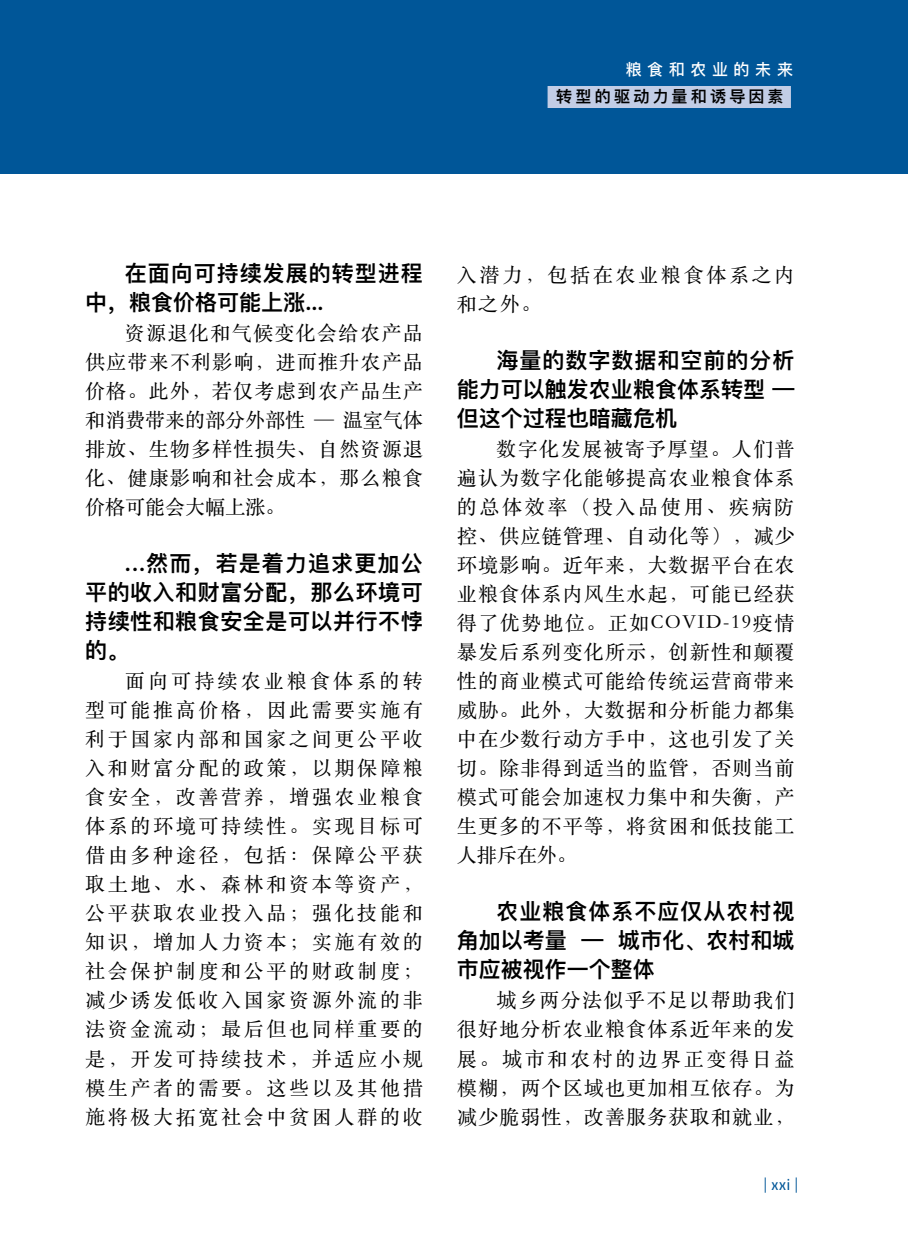
<style>
.page{position:relative;width:908px;height:1248px;background:#fff}
.page>*{position:absolute;margin:0;border:0;box-sizing:border-box;transform-origin:0 0}
.t1{font:600 22px/29px "Ping Fang SC";letter-spacing:.025em;color:#000;text-align:justify}
.t2{font:600 22px/29px "Ping Fang SC";letter-spacing:.045em;color:#000}
.t3{font:20px/29px "ST Songti SC Regular";letter-spacing:.06em;color:#000;text-align:justify}
.t4{font:20px/29px "ST Songti SC Regular";letter-spacing:.135em;color:#000}
.t5{font:600 16px "Ping Fang SC";letter-spacing:.205em;color:#000}
.t6{font:500 16px "Ping Fang SC";letter-spacing:.35em;color:#fff}
.t7{font:condensed 16px "Exo 2";color:#005698}
</style>
<div class="page">
<div style="left:0;top:0;width:907px;height:174px;background:#005698"></div>
<div style="left:547px;top:86px;width:243px;height:22px;background:#c2cde6"></div>
<p class="t6" style="left:625px;top:60px;width:169px">粮食和农业的未来</p>
<p class="t5" style="left:556px;top:86px;width:229px">转型的驱动力量和诱导因素</p>
<p class="t2" style="left:85px;top:258px;width:339px;text-indent:40px">在面向可持续发展的转型进程中，粮食价格可能上涨...</p>
<p class="t3" style="left:85px;top:317px;width:339px;text-indent:40px">资源退化和气候变化会给农产品供应带来不利影响，进而推升农产品价格。此外，若仅考虑到农产品生产和消费带来的部分外部性 — 温室气体排放、生物多样性损失、自然资源退化、健康影响和社会成本，那么粮食价格可能会大幅上涨。</p>
<p class="t1" style="left:85px;top:548px;width:339px;text-indent:40px">...然而，若是着力追求更加公平的收入和财富分配，那么环境可持续性和粮食安全是可以并行不悖的。</p>
<p class="t3" style="left:85px;top:665px;width:339px;text-indent:40px">面向可持续农业粮食体系的转型可能推高价格，因此需要实施有利于国家内部和国家之间更公平收入和财富分配的政策，以期保障粮食安全，改善营养，增强农业粮食体系的环境可持续性。实现目标可借由多种途径，包括：保障公平获取土地、水、森林和资本等资产，公平获取农业投入品；强化技能和知识，增加人力资本；实施有效的社会保护制度和公平的财政制度；减少诱发低收入国家资源外流的非法资金流动；最后但也同样重要的是，开发可持续技术，并适应小规模生产者的需要。这些以及其他措施将极大拓宽社会中贫困人群的收</p>
<p class="t4" style="left:456px;top:259px;width:339px">入潜力，包括在农业粮食体系之内和之外。</p>
<p class="t1" style="left:456px;top:345px;width:339px;text-indent:40px">海量的数字数据和空前的分析能力可以触发农业粮食体系转型 —但这个过程也暗藏危机</p>
<p class="t3" style="left:456px;top:433px;width:339px;text-indent:40px">数字化发展被寄予厚望。人们普遍认为数字化能够提高农业粮食体系的总体效率（投入品使用、疾病防控、供应链管理、自动化等），减少环境影响。近年来，大数据平台在农业粮食体系内风生水起，可能已经获得了优势地位。正如COVID-19疫情暴发后系列变化所示，创新性和颠覆性的商业模式可能给传统运营商带来威胁。此外，大数据和分析能力都集中在少数行动方手中，这也引发了关切。除非得到适当的监管，否则当前模式可能会加速权力集中和失衡，产生更多的不平等，将贫困和低技能工人排斥在外。</p>
<p class="t1" style="left:456px;top:896px;width:339px;text-indent:40px">农业粮食体系不应仅从农村视角加以考量 — 城市化、农村和城市应被视作一个整体</p>
<p class="t3" style="left:456px;top:984px;width:339px;text-indent:40px">城乡两分法似乎不足以帮助我们很好地分析农业粮食体系近年来的发展。城市和农村的边界正变得日益模糊，两个区域也更加相互依存。为减少脆弱性，改善服务获取和就业，</p>
<p class="t7" style="left:763px;top:1174px;width:36px">| xxi |</p>
</div>
